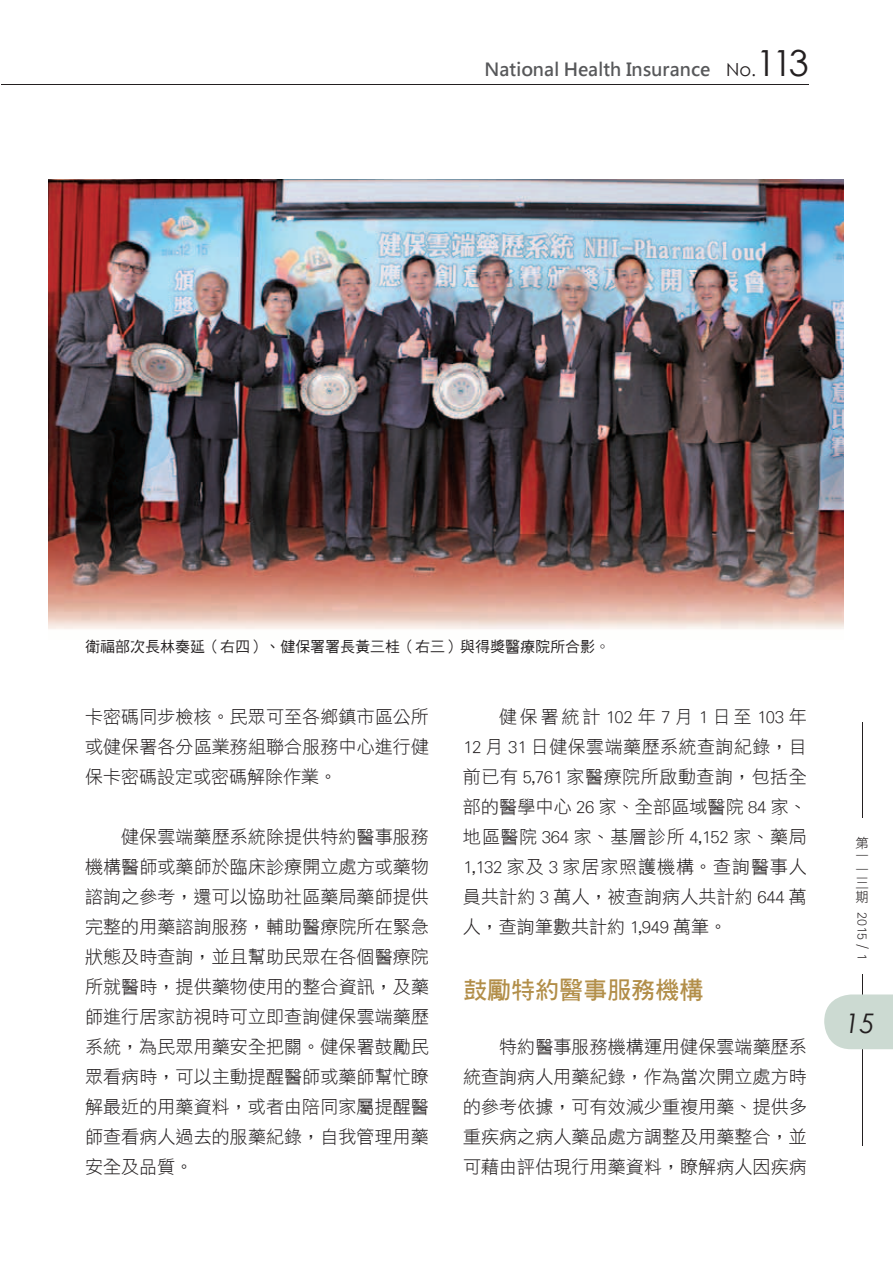
<style>
.page{position:relative;width:893px;height:1263px;background:#fff}
.page>*{position:absolute;margin:0;border:0;box-sizing:border-box;transform-origin:0 0}
.t1{font:italic 27px "Century Gothic";color:#231f20}
.t2{font:24px "DF Hei Bd HKP BF";color:#b28e49}
.t3{font:18px/30px "DF Hei Lt HKP BF";letter-spacing:.005em;color:#231f20;text-align:justify}
.t4{font:700 18px "Microsoft Jheng Hei";color:#57585a}
.t5{font:15px "DF Hei Md HKP BF";color:#231f20}
.t6{font:13.5px/13.5px "DF Hei Lt HKP BF";color:#231f20;text-align:justify}
.s1{font-family:"Century Gothic";font-weight:400;color:#231f20}
.s2{font-family:"Century Gothic";font-weight:400;font-size:36px;color:#231f20}
</style>
<div class="page">
<hr style="left:1px;top:85px;width:808px;height:1px;background:#231f20">
<hr style="left:862px;top:975px;width:1px;height:171px;background:#231f20">
<svg style="left:824px;top:994px;width:69px;height:55px;background:#d0ddd5"></svg>
<hr style="left:862px;top:723px;width:1px;height:95px;background:#231f20">
<img style="left:48px;top:180px;width:796px;height:449px">
<p class="t4" style="left:485px;top:58px;width:326px">National Health Insurance <span class="s1">No.</span><span class="s2">113</span></p>
<p class="t5" style="left:85px;top:639px;width:526px">衛福部次長林奏延（右四）、健保署署長黃三桂（右三）與得獎醫療院所合影。</p>
<p class="t3" style="left:85px;top:701px;width:345px">卡密碼同步檢核。民眾可至各鄉鎮市區公所或健保署各分區業務組聯合服務中心進行健保卡密碼設定或密碼解除作業。</p>
<p class="t3" style="left:85px;top:821px;width:346px;text-indent:36px">健保雲端藥歷系統除提供特約醫事服務機構醫師或藥師於臨床診療開立處方或藥物諮詢之參考，還可以協助社區藥局藥師提供完整的用藥諮詢服務，輔助醫療院所在緊急狀態及時查詢，並且幫助民眾在各個醫療院所就醫時，提供藥物使用的整合資訊，及藥師進行居家訪視時可立即查詢健保雲端藥歷系統，為民眾用藥安全把關。健保署鼓勵民眾看病時，可以主動提醒醫師或藥師幫忙瞭解最近的用藥資料，或者由陪同家屬提醒醫師查看病人過去的服藥紀錄，自我管理用藥安全及品質。</p>
<p class="t3" style="left:463px;top:701px;width:345px;text-indent:36px">健保署統計 102 年 7 月 1 日至 103 年12 月 31 日健保雲端藥歷系統查詢紀錄，目前已有 5,761 家醫療院所啟動查詢，包括全部的醫學中心 26 家、全部區域醫院 84 家、地區醫院 364 家、基層診所 4,152 家、藥局1,132 家及 3 家居家照護機構。查詢醫事人員共計約 3 萬人，被查詢病人共計約 644 萬人，查詢筆數共計約 1,949 萬筆。</p>
<h2 class="t2" style="left:463px;top:977px;width:241px">鼓勵特約醫事服務機構</h2>
<p class="t3" style="left:463px;top:1031px;width:346px;text-indent:36px">特約醫事服務機構運用健保雲端藥歷系統查詢病人用藥紀錄，作為當次開立處方時的參考依據，可有效減少重複用藥、提供多重疾病之病人藥品處方調整及用藥整合，並可藉由評估現行用藥資料，瞭解病人因疾病</p>
<p class="t6" style="left:856px;top:836px;width:14px">第一一三期</p>
<p class="t6" style="left:869px;top:912px;width:49px;rotate:90deg">2015 / 1</p>
<h1 class="t1" style="left:845px;top:1004px;width:31px">15</h1>
</div>
